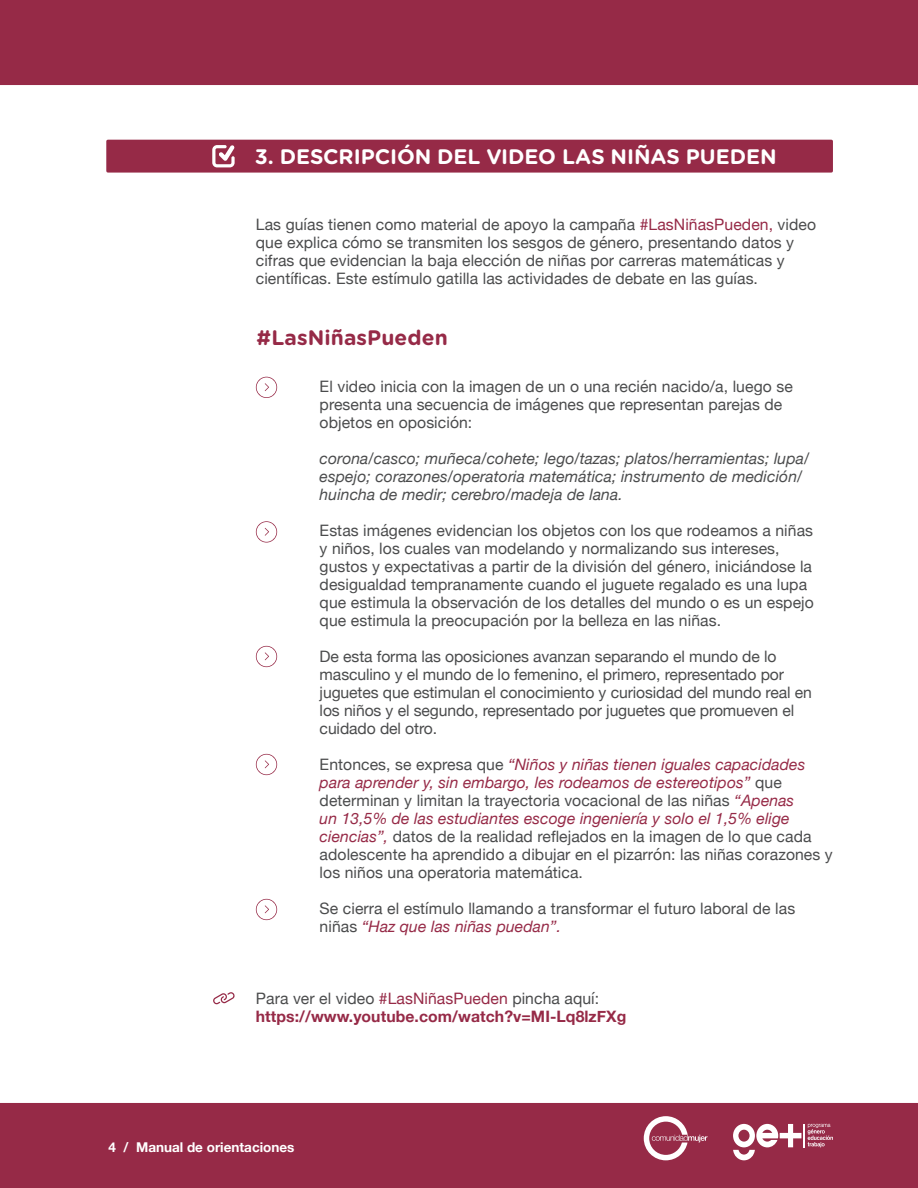
<style>
.page{position:relative;width:918px;height:1188px;background:#fff}
.page>*{position:absolute;margin:0;border:0;box-sizing:border-box;transform-origin:0 0}
.Título_interior{font:700 21px "Gotham Rounded";letter-spacing:-.005em;color:#fff}
.Párrafo{font:700 21px "Gotham Rounded";letter-spacing:.005em;color:#962a47}
.Párrafo-2{font:15.75px/18px "Helvetica Neue";letter-spacing:.005em;color:#4b4c4d}
.Párrafo-3{font:italic 15.75px/18px "Helvetica Neue";letter-spacing:.005em;color:#4b4c4d}
.Párrafo-4{font:700 15.75px "Helvetica Neue";letter-spacing:.005em;color:#962a47}
.t1{font:700 13.5px "Helvetica Neue";color:#fff}
.s1{color:#962a47}
.s2{font-style:italic;color:#962a47}
</style>
<div class="page">
<div style="left:0;top:0;width:918px;height:85px;background:#962a47"></div>
<div style="left:0;top:1103px;width:918px;height:85px;background:#962a47"></div>
<svg style="left:644px;top:1116px;width:64px;height:44px"></svg>
<svg style="left:733px;top:1124px;width:100px;height:36px"></svg>
<div style="left:106px;top:140px;width:727px;height:33px;background:#962a47;border:3px solid #962a47"></div>
<svg style="left:256px;top:377px;width:21px;height:21px"></svg>
<svg style="left:256px;top:521px;width:21px;height:22px"></svg>
<svg style="left:256px;top:646px;width:21px;height:21px"></svg>
<svg style="left:256px;top:754px;width:21px;height:21px"></svg>
<svg style="left:256px;top:899px;width:21px;height:21px"></svg>
<svg style="left:212px;top:145px;width:23px;height:22px"></svg>
<svg style="left:213px;top:992px;width:22px;height:12px"></svg>
<p class="Título_interior" style="left:255px;top:142px;width:523px">3. DESCRIPCIÓN DEL VIDEO LAS NIÑAS PUEDEN</p>
<p class="Párrafo-2" style="left:256px;top:216px;width:562px">Las guías tienen como material de apoyo la campaña <span class="s1">#LasNiñasPueden,</span> video que explica cómo se transmiten los sesgos de género, presentando datos y cifras que evidencian la baja elección de niñas por carreras matemáticas y científicas. Este estímulo gatilla las actividades de debate en las guías.</p>
<p class="Párrafo" style="left:257px;top:322px;width:193px">#LasNiñasPueden</p>
<p class="Párrafo-2" style="left:320px;top:378px;width:475px">El video inicia con la imagen de un o una recién nacido/a, luego se presenta una secuencia de imágenes que representan parejas de objetos en oposición:</p>
<p class="Párrafo-3" style="left:320px;top:450px;width:491px">corona/casco; muñeca/cohete; lego/tazas; platos/herramientas; lupa/ espejo; corazones/operatoria matemática; instrumento de medición/ huincha de medir; cerebro/madeja de lana.</p>
<p class="Párrafo-2" style="left:320px;top:522px;width:496px">Estas imágenes evidencian los objetos con los que rodeamos a niñas y niños, los cuales van modelando y normalizando sus intereses, gustos y expectativas a partir de la división del género, iniciándose la desigualdad tempranamente cuando el juguete regalado es una lupa que estimula la observación de los detalles del mundo o es un espejo que estimula la preocupación por la belleza en las niñas.</p>
<p class="Párrafo-2" style="left:320px;top:648px;width:494px">De esta forma las oposiciones avanzan separando el mundo de lo masculino y el mundo de lo femenino, el primero, representado por juguetes que estimulan el conocimiento y curiosidad del mundo real en los niños y el segundo, representado por juguetes que promueven el cuidado del otro.</p>
<p class="Párrafo-2" style="left:320px;top:756px;width:515px">Entonces, se expresa que <span class="s2">“Niños y niñas tienen iguales capacidades para aprender y, sin embargo, les rodeamos de estereotipos”</span> que determinan y limitan la trayectoria vocacional de las niñas <span class="s2">“Apenas<br>un 13,5% de las estudiantes escoge ingeniería y solo el 1,5% elige ciencias”,</span> datos de la realidad reflejados en la imagen de lo que cada adolescente ha aprendido a dibujar en el pizarrón: las niñas corazones y los niños una operatoria matemática.</p>
<p class="Párrafo-2" style="left:320px;top:900px;width:477px">Se cierra el estímulo llamando a transformar el futuro laboral de las niñas <span class="s2">“Haz que las niñas puedan”.</span></p>
<p class="Párrafo-2" style="left:256px;top:990px;width:345px">Para ver el video <span class="s1">#LasNiñasPueden</span> pincha aquí:</p>
<p class="Párrafo-4" style="left:256px;top:1004px;width:372px">https://www.youtube.com/watch?v=MI-Lq8lzFXg</p>
<p class="t1" style="left:109px;top:1136px;width:187px">4 / Manual de orientaciones</p>
</div>
